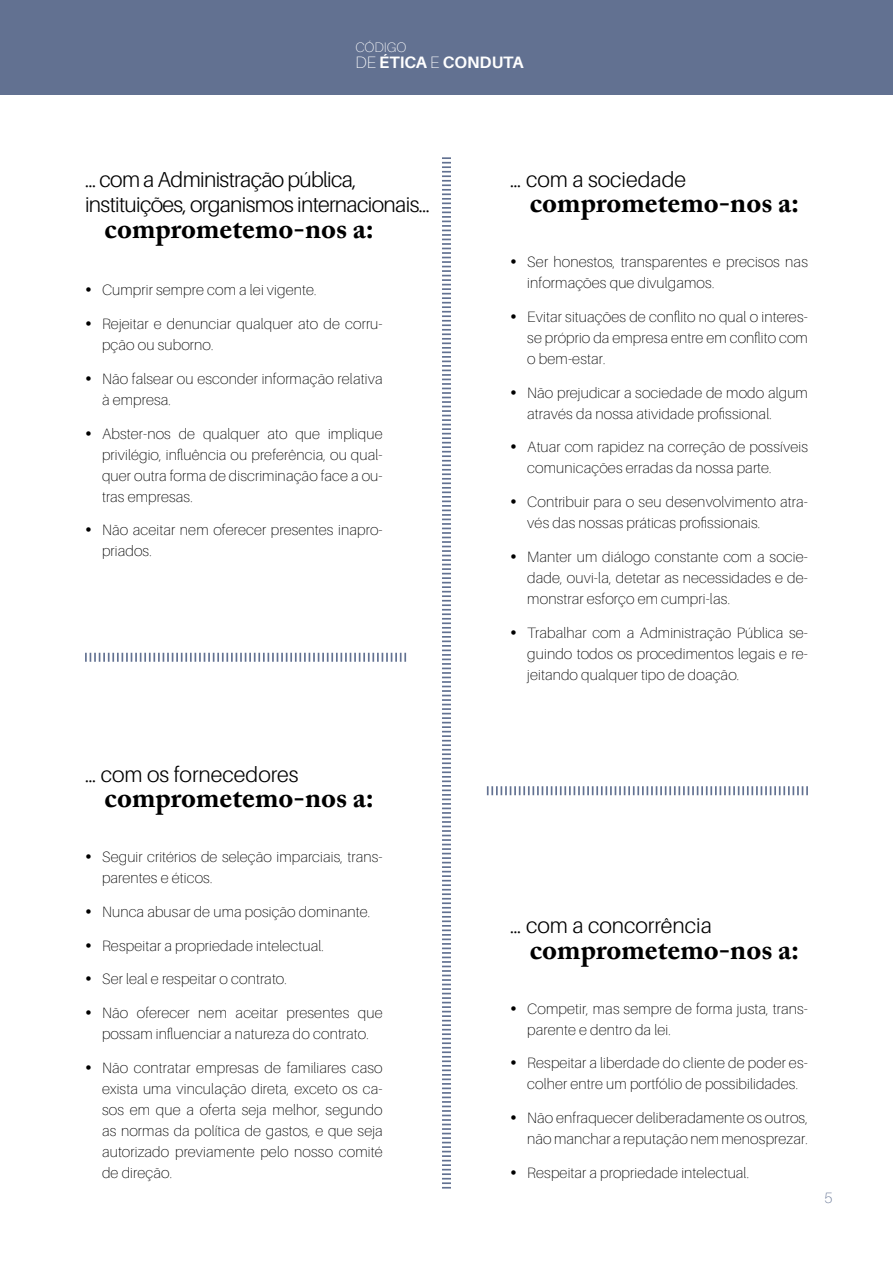
<style>
.page{position:relative;width:893px;height:1263px;background:#fff}
.page>*{position:absolute;margin:0;border:0;box-sizing:border-box;transform-origin:0 0}
.t1{font:700 28.5px "Adobe Caslon Pro";color:#000}
.t2{font:300 21.6px/25.7px "Aileron";letter-spacing:-.03em;color:#000}
.t3{font:300 21.6px "Aileron";color:#000}
.t4{font:700 16.5px "Aileron";color:#fff}
.t5{font:100 15px/21px "Aileron";letter-spacing:.01em;color:#000}
.t6{font:100 15px "Aileron";color:#627191}
.t7{font:100 13.8px "Aileron";color:#fff}
.s1{font-weight:100}
</style>
<div class="page">
<div style="left:0;top:0;width:893px;height:95px;background:#627191"></div>
<svg style="left:487px;top:786px;width:321px;height:9px"></svg>
<svg style="left:85px;top:653px;width:321px;height:9px"></svg>
<svg style="left:442px;top:157px;width:9px;height:1032px"></svg>
<p class="t7" style="left:355px;top:39px;width:52px">CÓDIGO</p>
<p class="t4" style="left:355px;top:53px;width:170px"><span class="s1">DE</span> ÉTICA <span class="s1">E</span> CONDUTA</p>
<h2 class="t2" style="left:85px;top:167px;width:347px">… com a Administração pública, instituições, organismos internacionais…</h2>
<h1 class="t1" style="left:105px;top:211px;width:271px">comprometemo-nos a:</h1>
<p class="t5" style="left:102px;top:280px;width:216px">Cumprir sempre com a lei vigente.</p>
<p class="t5" style="left:102px;top:314px;width:282px">Rejeitar e denunciar qualquer ato de corru&shy;pção ou suborno.</p>
<p class="t5" style="left:102px;top:368px;width:282px">Não falsear ou esconder informação relativa à empresa.</p>
<p class="t5" style="left:102px;top:423px;width:282px;text-align:justify">Abster-nos de qualquer ato que implique privilégio, influência ou preferência, ou qual&shy;quer outra forma de discriminação face a ou&shy;tras empresas.</p>
<p class="t5" style="left:102px;top:520px;width:282px">Não aceitar nem oferecer presentes inapro&shy;priados.</p>
<h2 class="t3" style="left:85px;top:762px;width:215px">… com os fornecedores</h2>
<h1 class="t1" style="left:105px;top:781px;width:271px">comprometemo-nos a:</h1>
<p class="t5" style="left:102px;top:846px;width:282px">Seguir critérios de seleção imparciais, trans&shy;parentes e éticos.</p>
<p class="t5" style="left:102px;top:901px;width:270px">Nunca abusar de uma posição dominante.</p>
<p class="t5" style="left:102px;top:935px;width:223px">Respeitar a propriedade intelectual.</p>
<p class="t5" style="left:102px;top:969px;width:186px">Ser leal e respeitar o contrato.</p>
<p class="t5" style="left:102px;top:1002px;width:282px">Não oferecer nem aceitar presentes que possam influenciar a natureza do contrato.</p>
<p class="t5" style="left:102px;top:1057px;width:282px;text-align:justify">Não contratar empresas de familiares caso exista uma vinculação direta, exceto os ca&shy;sos em que a oferta seja melhor, segundo as normas da política de gastos, e que seja autorizado previamente pelo nosso comité de direção.</p>
<h2 class="t3" style="left:510px;top:167px;width:177px">… com a sociedade</h2>
<h1 class="t1" style="left:530px;top:186px;width:271px">comprometemo-nos a:</h1>
<p class="t5" style="left:527px;top:252px;width:282px">Ser honestos, transparentes e precisos nas informações que divulgamos.</p>
<p class="t5" style="left:527px;top:306px;width:282px;text-align:justify">Evitar situações de conflito no qual o interes&shy;se próprio da empresa entre em conflito com o bem-estar.</p>
<p class="t5" style="left:527px;top:382px;width:282px">Não prejudicar a sociedade de modo algum através da nossa atividade profissional.</p>
<p class="t5" style="left:527px;top:437px;width:282px">Atuar com rapidez na correção de possíveis comunicações erradas da nossa parte.</p>
<p class="t5" style="left:527px;top:492px;width:282px">Contribuir para o seu desenvolvimento atra&shy;vés das nossas práticas profissionais.</p>
<p class="t5" style="left:527px;top:546px;width:282px;text-align:justify">Manter um diálogo constante com a socie&shy;dade, ouvi-la, detetar as necessidades e de&shy;monstrar esforço em cumpri-las.</p>
<p class="t5" style="left:527px;top:622px;width:282px;text-align:justify">Trabalhar com a Administração Pública se&shy;guindo todos os procedimentos legais e re&shy;jeitando qualquer tipo de doação.</p>
<h2 class="t3" style="left:510px;top:914px;width:203px">… com a concorrência</h2>
<h1 class="t1" style="left:530px;top:932px;width:271px">comprometemo-nos a:</h1>
<p class="t5" style="left:527px;top:998px;width:282px">Competir, mas sempre de forma justa, trans&shy;parente e dentro da lei.</p>
<p class="t5" style="left:527px;top:1053px;width:282px">Respeitar a liberdade do cliente de poder es&shy;colher entre um portfólio de possibilidades.</p>
<p class="t5" style="left:527px;top:1107px;width:282px">Não enfraquecer deliberadamente os outros, não manchar a reputação nem menosprezar.</p>
<p class="t5" style="left:527px;top:1162px;width:223px">Respeitar a propriedade intelectual.</p>
<p class="t6" style="left:824px;top:1190px;width:10px">5</p>
</div>
